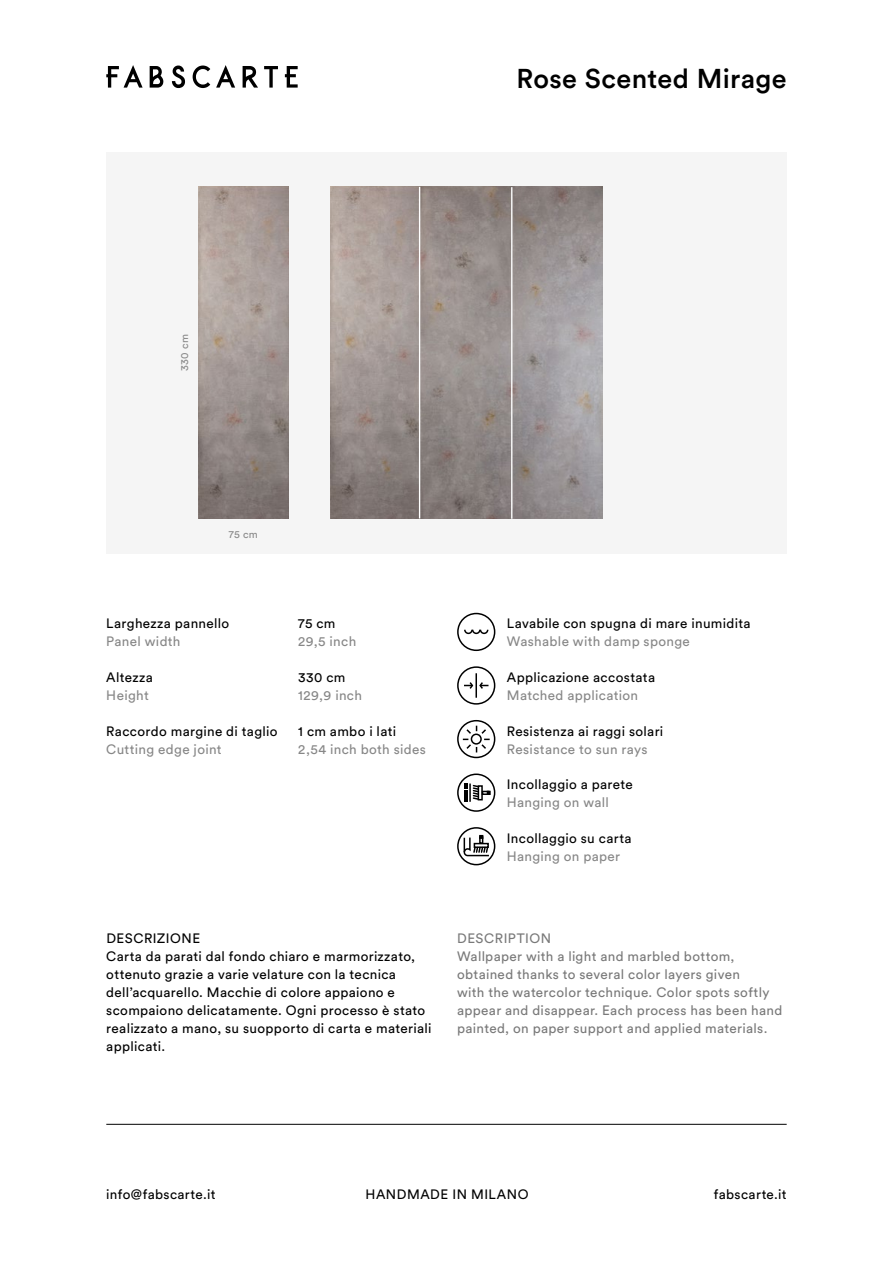
<style>
.page{position:relative;width:893px;height:1263px;background:#fff}
.page>*{position:absolute;margin:0;border:0;box-sizing:border-box;transform-origin:0 0}
.t1{font:500 27px "Circular Std";letter-spacing:.015em;color:#000}
.t2{font:13.5px/18px "Circular Std";letter-spacing:.025em;color:#000}
.t3{font:13.5px/18px "Circular Std";letter-spacing:.025em;color:#797979}
.t4{font:13.5px "Circular Std";letter-spacing:.025em;color:#878787}
.t5{font:10.5px "Circular Std";letter-spacing:.035em;color:#878787}
</style>
<div class="page">
<svg style="left:106px;top:65px;width:192px;height:23px"></svg>
<hr style="left:106px;top:1124px;width:681px;height:1px;background:#000">
<div style="left:457px;top:613px;width:38px;height:38px;border:2px solid #000;border-radius:50%"></div>
<svg style="left:464px;top:629px;width:25px;height:6px"></svg>
<div style="left:457px;top:720px;width:38px;height:38px;border:2px solid #000;border-radius:50%"></div>
<svg style="left:463px;top:726px;width:27px;height:26px"></svg>
<div style="left:457px;top:666px;width:38px;height:39px;border:2px solid #000;border-radius:50%"></div>
<svg style="left:464px;top:682px;width:24px;height:7px"></svg>
<hr style="left:475px;top:673px;width:2px;height:25px;background:#000">
<div style="left:457px;top:773px;width:38px;height:39px;border:2px solid #000;border-radius:50%"></div>
<svg style="left:464px;top:783px;width:27px;height:19px"></svg>
<div style="left:457px;top:827px;width:38px;height:38px;border:2px solid #000;border-radius:50%"></div>
<svg style="left:463px;top:835px;width:27px;height:22px"></svg>
<div style="left:106px;top:152px;width:681px;height:401px;background:#f5f5f5"></div>
<img style="left:331px;top:187px;width:271px;height:332px">
<hr style="left:419px;top:187px;width:1px;height:331px;background:#fff">
<hr style="left:511px;top:187px;width:1px;height:332px;background:#fff">
<img style="left:199px;top:187px;width:89px;height:332px">
<h1 class="t1" style="left:517px;top:62px;width:272px">Rose Scented Mirage</h1>
<p class="t5" style="left:178px;top:371px;width:39px;rotate:-90deg">330 cm</p>
<p class="t5" style="left:229px;top:527px;width:31px">75 cm</p>
<p class="t2" style="left:106px;top:614px;width:125px">Larghezza pannello</p>
<p class="t2" style="left:298px;top:614px;width:39px">75 cm</p>
<p class="t4" style="left:106px;top:633px;width:76px">Panel width</p>
<p class="t4" style="left:298px;top:633px;width:59px">29,5 inch</p>
<p class="t2" style="left:106px;top:668px;width:48px">Altezza</p>
<p class="t2" style="left:298px;top:668px;width:49px">330 cm</p>
<p class="t4" style="left:106px;top:687px;width:44px">Height</p>
<p class="t4" style="left:298px;top:687px;width:65px">129,9 inch</p>
<p class="t2" style="left:106px;top:722px;width:173px">Raccordo margine di taglio</p>
<p class="t2" style="left:298px;top:722px;width:99px">1 cm ambo i lati</p>
<p class="t4" style="left:106px;top:741px;width:117px">Cutting edge joint</p>
<p class="t4" style="left:298px;top:741px;width:129px">2,54 inch both sides</p>
<p class="t2" style="left:507px;top:614px;width:245px">Lavabile con spugna di mare inumidita</p>
<p class="t4" style="left:507px;top:633px;width:185px">Washable with damp sponge</p>
<p class="t2" style="left:507px;top:668px;width:150px">Applicazione accostata</p>
<p class="t4" style="left:507px;top:687px;width:133px">Matched application</p>
<p class="t2" style="left:507px;top:722px;width:158px">Resistenza ai raggi solari</p>
<p class="t4" style="left:507px;top:741px;width:142px">Resistance to sun rays</p>
<p class="t2" style="left:507px;top:775px;width:128px">Incollaggio a parete</p>
<p class="t4" style="left:507px;top:794px;width:103px">Hanging on wall</p>
<p class="t2" style="left:507px;top:829px;width:126px">Incollaggio su carta</p>
<p class="t4" style="left:507px;top:848px;width:115px">Hanging on paper</p>
<p class="t2" style="left:106px;top:929px;width:327px">DESCRIZIONE<br>Carta da parati dal fondo chiaro e marmorizzato, ottenuto grazie a varie velature con la tecnica dell’acquarello. Macchie di colore appaiono e scompaiono delicatamente. Ogni processo è stato realizzato a mano, su suopporto di carta e materiali applicati.</p>
<p class="t3" style="left:457px;top:929px;width:327px">DESCRIPTION<br>Wallpaper with a light and marbled bottom, obtained thanks to several color layers given<br>with the watercolor technique. Color spots softly appear and disappear. Each process has been hand painted, on paper support and applied materials.</p>
<p class="t2" style="left:106px;top:1185px;width:111px">info@fabscarte.it</p>
<p class="t2" style="left:366px;top:1185px;width:164px">HANDMADE IN MILANO</p>
<p class="t2" style="left:714px;top:1185px;width:74px">fabscarte.it</p>
</div>
